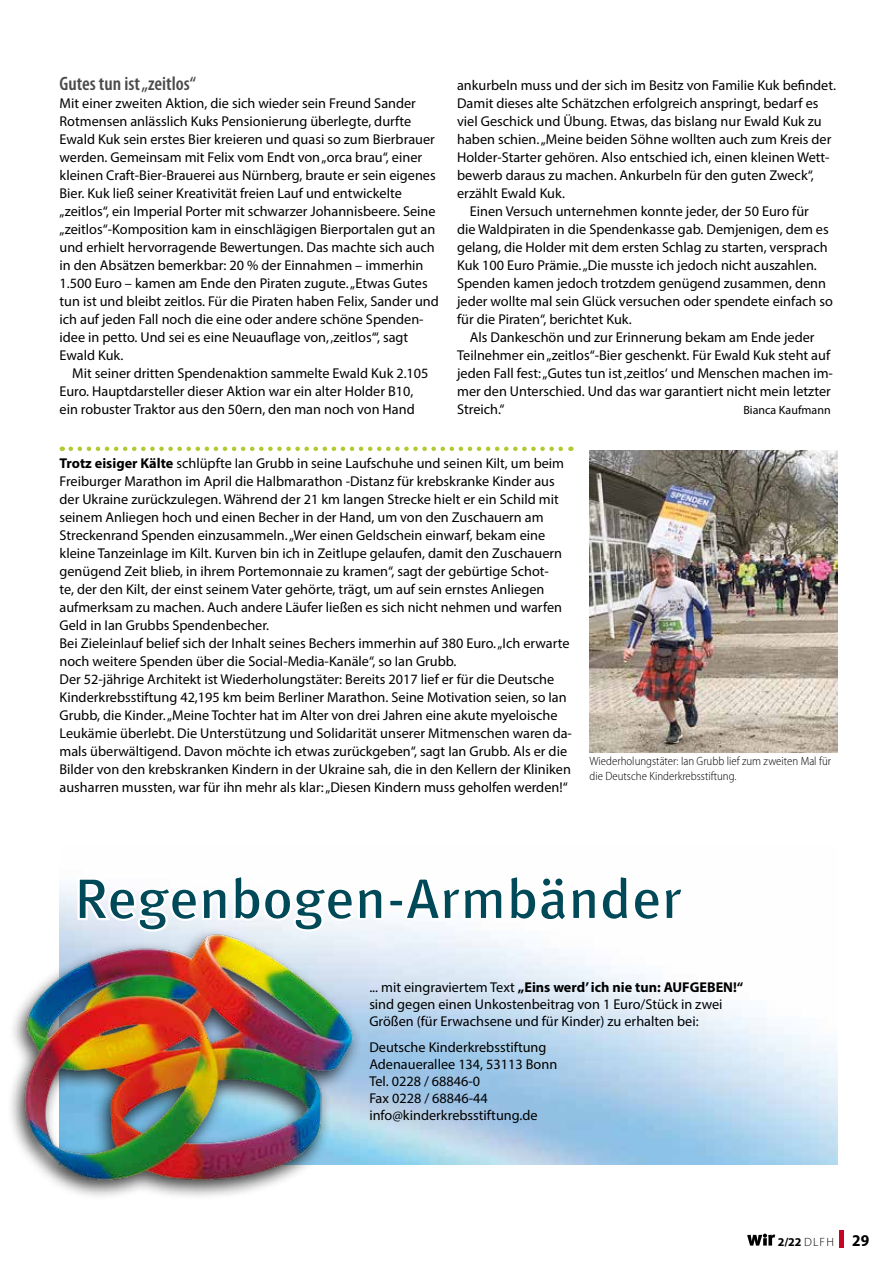
<style>
.page{position:relative;width:893px;height:1263px;background:#fff}
.page>*{position:absolute;margin:0;border:0;box-sizing:border-box;transform-origin:0 0}
.t1{font:600 condensed 19.5px "Myriad Pro";color:#4b4b4d}
.t2{font:14.25px/18px "Myriad Pro";color:#000}
.t3{font:300 semi-condensed 12px/14.4px "Myriad Pro";color:#000}
.t4{font:12px "Myriad Pro";color:#000}
.t5{font:700 12px "Myriad Pro";color:#000}
.s1{font-weight:700}
.s2{font-weight:300}
.s3{font-stretch:semi-condensed;font-size:16.5px}
</style>
<div class="page">
<svg style="left:71px;top:446px;width:500px;height:5px"></svg>
<img style="left:590px;top:450px;width:248px;height:303px">
<div style="left:7px;top:927px;width:356px;height:273px;background:#000;opacity:.75"></div>
<img style="left:21px;top:930px;width:334px;height:256px">
<svg style="left:76px;top:877px;width:605px;height:56px"></svg>
<svg style="left:747px;top:1233px;width:28px;height:12px"></svg>
<hr style="left:840px;top:1230px;width:4px;height:17px;background:#c40525">
<h1 class="t1" style="left:60px;top:73px;width:138px">Gutes tun ist „zeitlos“</h1>
<p class="t2" style="left:60px;top:94px;width:381px">Mit einer zweiten Aktion, die sich wieder sein Freund Sander Rotmensen anlässlich Kuks Pensionierung überlegte, durfte Ewald Kuk sein erstes Bier kreieren und quasi so zum Bierbrauer werden. Gemeinsam mit Felix vom Endt von „orca brau“, einer kleinen Craft-Bier-Brauerei aus Nürnberg, braute er sein eigenes Bier. Kuk ließ seiner Kreativität freien Lauf und entwickelte „zeitlos“, ein Imperial Porter mit schwarzer Johannisbeere. Seine „zeitlos“-Komposition kam in einschlägigen Bierportalen gut an und erhielt hervorragende Bewertungen. Das machte sich auch in den Absätzen bemerkbar: 20 % der Einnahmen – immerhin 1.500 Euro – kamen am Ende den Piraten zugute. „Etwas Gutes tun ist und bleibt zeitlos. Für die Piraten haben Felix, Sander und ich auf jeden Fall noch die eine oder andere schöne Spenden&shy;idee in petto. Und sei es eine Neuauflage von, ‚zeitlos‘“, sagt Ewald Kuk.</p>
<p class="t2" style="left:60px;top:364px;width:371px;text-indent:13px">Mit seiner dritten Spendenaktion sammelte Ewald Kuk 2.105<br>Euro. Hauptdarsteller dieser Aktion war ein alter Holder B10, ein robuster Traktor aus den 50ern, den man noch von Hand</p>
<p class="t2" style="left:457px;top:76px;width:380px">ankurbeln muss und der sich im Besitz von Familie Kuk befindet.</p>
<p class="t2" style="left:457px;top:94px;width:363px">Damit dieses alte Schätzchen erfolgreich anspringt, bedarf es</p>
<p class="t2" style="left:457px;top:112px;width:366px">viel Geschick und Übung. Etwas, das bislang nur Ewald Kuk zu</p>
<p class="t2" style="left:457px;top:130px;width:376px">haben schien. „Meine beiden Söhne wollten auch zum Kreis der</p>
<p class="t2" style="left:457px;top:148px;width:374px">Holder-Starter gehören. Also entschied ich, einen kleinen Wett-</p>
<p class="t2" style="left:457px;top:166px;width:358px">bewerb daraus zu machen. Ankurbeln für den guten Zweck“,</p>
<p class="t2" style="left:457px;top:184px;width:109px">erzählt Ewald Kuk.</p>
<p class="t2" style="left:470px;top:202px;width:341px">Einen Versuch unternehmen konnte jeder, der 50 Euro für</p>
<p class="t2" style="left:457px;top:220px;width:373px">die Waldpiraten in die Spendenkasse gab. Demjenigen, dem es</p>
<p class="t2" style="left:457px;top:238px;width:372px">gelang, die Holder mit dem ersten Schlag zu starten, versprach</p>
<p class="t2" style="left:457px;top:256px;width:361px">Kuk 100 Euro Prämie. „Die musste ich jedoch nicht auszahlen.</p>
<p class="t2" style="left:457px;top:274px;width:370px">Spenden kamen jedoch trotzdem genügend zusammen, denn</p>
<p class="t2" style="left:457px;top:292px;width:377px">jeder wollte mal sein Glück versuchen oder spendete einfach so</p>
<p class="t2" style="left:457px;top:310px;width:176px">für die Piraten“, berichtet Kuk.</p>
<p class="t2" style="left:470px;top:328px;width:346px">Als Dankeschön und zur Erinnerung bekam am Ende jeder</p>
<p class="t2" style="left:457px;top:346px;width:375px">Teilnehmer ein „zeitlos“-Bier geschenkt. Für Ewald Kuk steht auf</p>
<p class="t2" style="left:457px;top:364px;width:377px">jeden Fall fest: „Gutes tun ist ‚zeitlos‘ und Menschen machen im-</p>
<p class="t2" style="left:457px;top:382px;width:375px">mer den Unterschied. Und das war garantiert nicht mein letzter</p>
<p class="t2" style="left:457px;top:400px;width:49px">Streich.“</p>
<p class="t4" style="left:743px;top:403px;width:89px">Bianca Kaufmann</p>
<p class="t2" style="left:60px;top:454px;width:514px"><span class="s1">Trotz eisiger Kälte</span> schlüpfte Ian Grubb in seine Laufschuhe und seinen Kilt, um beim Freiburger Marathon im April die Halbmarathon -Distanz für krebskranke Kinder aus der Ukraine zurückzulegen. Während der 21 km langen Strecke hielt er ein Schild mit seinem Anliegen hoch und einen Becher in der Hand, um von den Zuschauern am Streckenrand Spenden einzusammeln. „Wer einen Geldschein einwarf, bekam eine kleine Tanzeinlage im Kilt. Kurven bin ich in Zeitlupe gelaufen, damit den Zuschauern genügend Zeit blieb, in ihrem Portemonnaie zu kramen“, sagt der gebürtige Schot-<br>te, der den Kilt, der einst seinem Vater gehörte, trägt, um auf sein ernstes Anliegen aufmerksam zu machen. Auch andere Läufer ließen es sich nicht nehmen und warfen Geld in Ian Grubbs Spendenbecher.<br>Bei Zieleinlauf belief sich der Inhalt seines Bechers immerhin auf 380 Euro. „Ich erwarte noch weitere Spenden über die Social-Media-Kanäle“, so Ian Grubb.<br>Der 52-jährige Architekt ist Wiederholungstäter: Bereits 2017 lief er für die Deutsche Kinderkrebsstiftung 42,195 km beim Berliner Marathon. Seine Motivation seien, so Ian Grubb, die Kinder. „Meine Tochter hat im Alter von drei Jahren eine akute myeloische Leukämie überlebt. Die Unterstützung und Solidarität unserer Mitmenschen waren da&shy;mals überwältigend. Davon möchte ich etwas zurückgeben“, sagt Ian Grubb. Als er die Bilder von den krebskranken Kindern in der Ukraine sah, die in den Kellern der Kliniken ausharren mussten, war für ihn mehr als klar: „Diesen Kindern muss geholfen werden!“</p>
<p class="t3" style="left:590px;top:754px;width:243px">Wiederholungstäter: Ian Grubb lief zum zweiten Mal für die Deutsche Kinderkrebsstiftung.</p>
<p class="t2" style="left:369px;top:978px;width:376px;line-height:17.1px">... mit eingraviertem Text <span class="s1">„Eins werd’ ich nie tun: AUFGEBEN!“ </span>sind gegen einen Unkostenbeitrag von 1 Euro/Stück in zwei<br>Größen (für Erwachsene und für Kinder) zu erhalten bei:</p>
<p class="t2" style="left:369px;top:1038px;width:189px;line-height:17.1px">Deutsche Kinderkrebsstiftung<br>Adenauerallee 134, 53113 Bonn<br>Tel. 0228 / 68846-0<br>Fax 0228 / 68846-44 info@kinderkrebsstiftung.de</p>
<p class="t5" style="left:778px;top:1234px;width:93px">2/22 <span class="s2">DLFH</span> <span class="s3">29</span></p>
</div>
